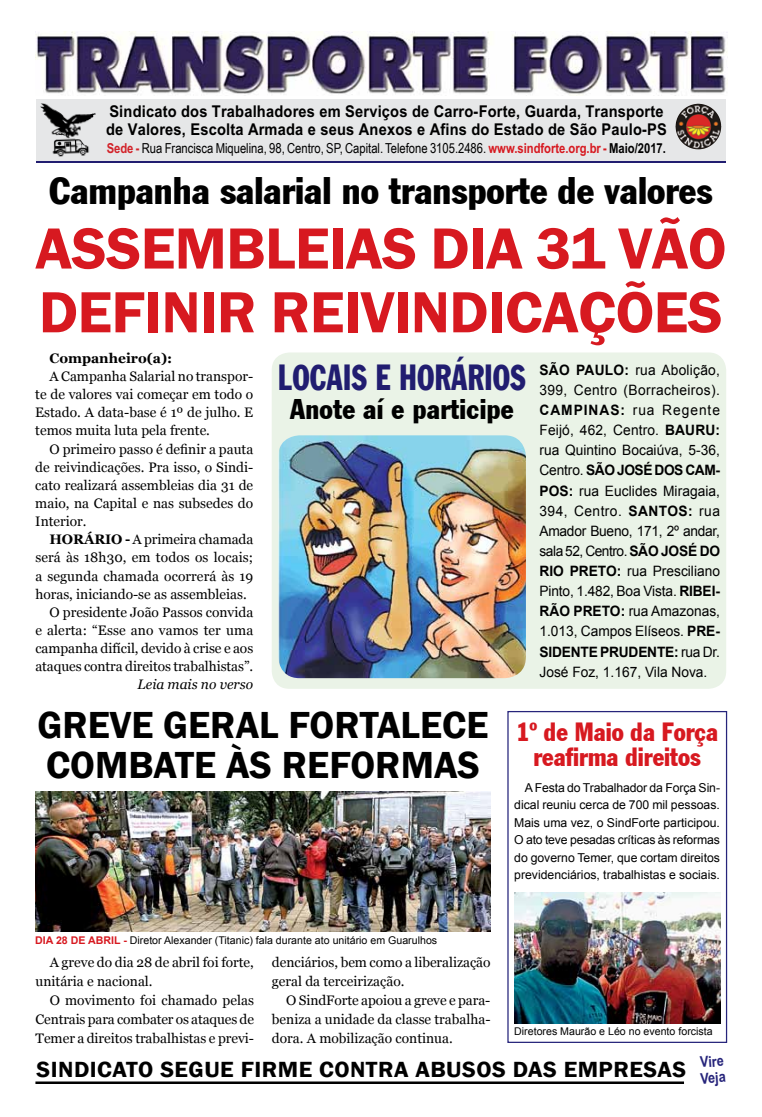
<style>
.page{position:relative;width:762px;height:1117px;background:#fff}
.page>*{position:absolute;margin:0;border:0;box-sizing:border-box;transform-origin:0 0}
.t1{font:600 60px/63.8px "Franklin Gothic";letter-spacing:-.01em;color:#d71920}
.t2{font:600 38.75px/40px "Franklin Gothic";color:#000}
.t3{font:37.5px "Franklin Gothic Condensed";color:#000}
.t4{font:35.5px "Franklin Gothic Condensed";letter-spacing:.02em;color:#211d70;scale:.82 1}
.t5{font:27.88px "Franklin Gothic Condensed";color:#000}
.t6{font:25.75px/25px "Franklin Gothic Condensed";color:#d71920;text-align:center}
.t7{font:600 22.5px "Franklin Gothic";letter-spacing:.02em;color:#000;scale:1.05 1}
.t8{font:700 16.25px/18.1px "Arial Narrow";letter-spacing:.01em;color:#000;scale:1.1 1}
.t9{font:700 15px/16.2px "Arial Narrow";color:#26247b}
.t10{font:14.25px/20.1px "Arial";color:#000;text-align:justify;scale:.96 1}
.t11{font:13.75px/18.1px "Georgia";color:#000;text-align:justify}
.t12{font:13.75px "Arial Narrow";color:#000}
.t13{font:700 13.75px "Georgia";color:#000}
.t14{font:italic 13.75px "Georgia";color:#000}
.t15{font:12.25px/17.5px "Arial";color:#000;text-align:justify}
.t16{font:10.62px "Arial";color:#000}
.s1{font-weight:700;color:#d2232a}
.s2{font-weight:700;color:#d71920}
.s3{font-weight:700}
</style>
<div class="page">
<div style="left:272px;top:352px;width:454px;height:336px;background:#eaf3e7;border-radius:18px"></div>
<div style="left:507px;top:710px;width:220px;height:332px;border:1px solid #26247b"></div>
<svg style="left:36px;top:160px;width:689px;height:3px;background:#626098"></svg>
<img style="left:36px;top:31px;width:691px;height:64px">
<div style="left:36px;top:99px;width:690px;height:61px;background:#e6e7e8"></div>
<img style="left:40px;top:103px;width:56px;height:54px">
<img style="left:678px;top:104px;width:19px;height:12px">
<img style="left:514px;top:892px;width:206px;height:130px">
<img style="left:278px;top:435px;width:248px;height:243px">
<img style="left:35px;top:791px;width:455px;height:140px">
<hr style="left:35px;top:1081px;width:649px;height:2px;background:#000">
<p class="t8" style="left:106px;top:102px;width:511px">Sindicato dos Trabalhadores em Serviços de Carro-Forte, Guarda, Transporte de Valores, Escolta Armada e seus Anexos e Afins do Estado de São Paulo-PS</p>
<p class="t12" style="left:107px;top:138px;width:561px"><span class="s1">Sede -</span> Rua Francisca Miquelina, 98, Centro, SP, Capital. Telefone 3105.2486. <span class="s2">www.sindforte.org.br -</span> <span class="s3">Maio/2017.</span></p>
<h3 class="t3" style="left:49px;top:167px;width:664px">Campanha salarial no transporte de valores</h3>
<h1 class="t1" style="left:35px;top:217px;width:693px">ASSEMBLEIAS DIA 31 VÃO<br>DEFINIR REIVINDICAÇÕES</h1>
<p class="t13" style="left:49px;top:349px;width:124px">Companheiro(a):</p>
<p class="t11" style="left:35px;top:367px;width:219px;text-indent:14px">A Campanha Salarial no transpor&shy;te de valores vai começar em todo o Estado. A data-base é 1º de julho. E temos muita luta pela frente.</p>
<p class="t11" style="left:35px;top:440px;width:219px;text-indent:14px">O primeiro passo é definir a pauta de reivindicações. Pra isso, o Sindi&shy;cato realizará assembleias dia 31 de maio, na Capital e nas subsedes do Interior.</p>
<p class="t11" style="left:49px;top:530px;width:205px"><span class="s3">HORÁRIO -</span> A primeira chamada</p>
<p class="t11" style="left:35px;top:548px;width:219px">será às 18h30, em todos os locais;</p>
<p class="t11" style="left:35px;top:567px;width:219px">a segunda chamada ocorrerá às 19</p>
<p class="t11" style="left:35px;top:585px;width:213px">horas, iniciando-se as assembleias.</p>
<p class="t11" style="left:50px;top:603px;width:205px">O presidente João Passos convida</p>
<p class="t11" style="left:35px;top:621px;width:219px">e alerta: “Esse ano vamos ter uma</p>
<p class="t11" style="left:35px;top:639px;width:219px">campanha difícil, devido à crise e aos</p>
<p class="t11" style="left:35px;top:657px;width:219px">ataques contra direitos trabalhistas”.</p>
<p class="t14" style="left:138px;top:675px;width:117px">Leia mais no verso</p>
<h3 class="t4" style="left:278px;top:355px;width:303px">locais e horários</h3>
<h3 class="t5" style="left:290px;top:391px;width:225px">Anote aí e participe</h3>
<p class="t10" style="left:539px;top:359px;width:190px"><span class="s3">SÃO PAULO:</span> rua Abolição, 399, Centro (Borracheiros).<br><span class="s3">CAMPINAS:</span> rua Regente Feijó, 462, Centro. <span class="s3">BAURU: </span>rua Quintino Bocaiúva, 5-36, Centro. <span class="s3">SÃO JOSÉ DOS CAM-POS:</span> rua Euclides Miragaia, 394, Centro. <span class="s3">SANTOS:</span> rua Amador Bueno, 171, 2º andar, sala 52, Centro. <span class="s3">SÃO JOSÉ DO RIO PRETO:</span> rua Presciliano Pinto, 1.482, Boa Vista. <span class="s3">RIBEI-RÃO PRETO:</span> rua Amazonas, 1.013, Campos Elíseos. <span class="s3">PRE-SIDENTE PRUDENTE:</span> rua Dr.<br>José Foz, 1.167, Vila Nova.</p>
<h2 class="t2" style="left:38px;top:705px;width:452px">GREVE GERAL FORTALECE<br>COMBATE ÀS REFORMAS</h2>
<p class="t16" style="left:35px;top:932px;width:403px"><span class="s2">DIA 28 DE ABRIL -</span> Diretor Alexander (Titanic) fala durante ato unitário em Guarulhos</p>
<p class="t11" style="left:36px;top:953px;width:220px;line-height:18.8px;text-indent:14px">A greve do dia 28 de abril foi forte, unitária e nacional.</p>
<p class="t11" style="left:36px;top:990px;width:220px;line-height:18.8px;text-indent:14px">O movimento foi chamado pelas Centrais para combater os ataques de Temer a direitos trabalhistas e previ-</p>
<p class="t11" style="left:272px;top:953px;width:220px;line-height:18.8px">denciários, bem como a liberalização geral da terceirização.</p>
<p class="t11" style="left:272px;top:990px;width:220px;line-height:18.8px;text-indent:14px">O SindForte apoiou a greve e para&shy;beniza a unidade da classe trabalha&shy;dora. A mobilização continua.</p>
<h3 class="t6" style="left:516px;top:719px;width:204px">1º de Maio da Força reafirma direitos</h3>
<p class="t15" style="left:514px;top:778px;width:207px;text-indent:11px">A Festa do Trabalhador da Força Sin&shy;dical reuniu cerca de 700 mil pessoas.<br>Mais uma vez, o SindForte participou.<br>O ato teve pesadas críticas às reformas do governo Temer, que cortam direitos previdenciários, trabalhistas e sociais.</p>
<p class="t16" style="left:514px;top:1023px;width:200px">Diretores Maurão e Léo no evento forcista</p>
<h3 class="t7" style="left:37px;top:1055px;width:620px">SINDICATO SEGUE FIRME CONTRA ABUSOS DAS EMPRESAS</h3>
<p class="t9" style="left:699px;top:1053px;width:27px;rotate:-4deg">Vire<br>Veja</p>
</div>
